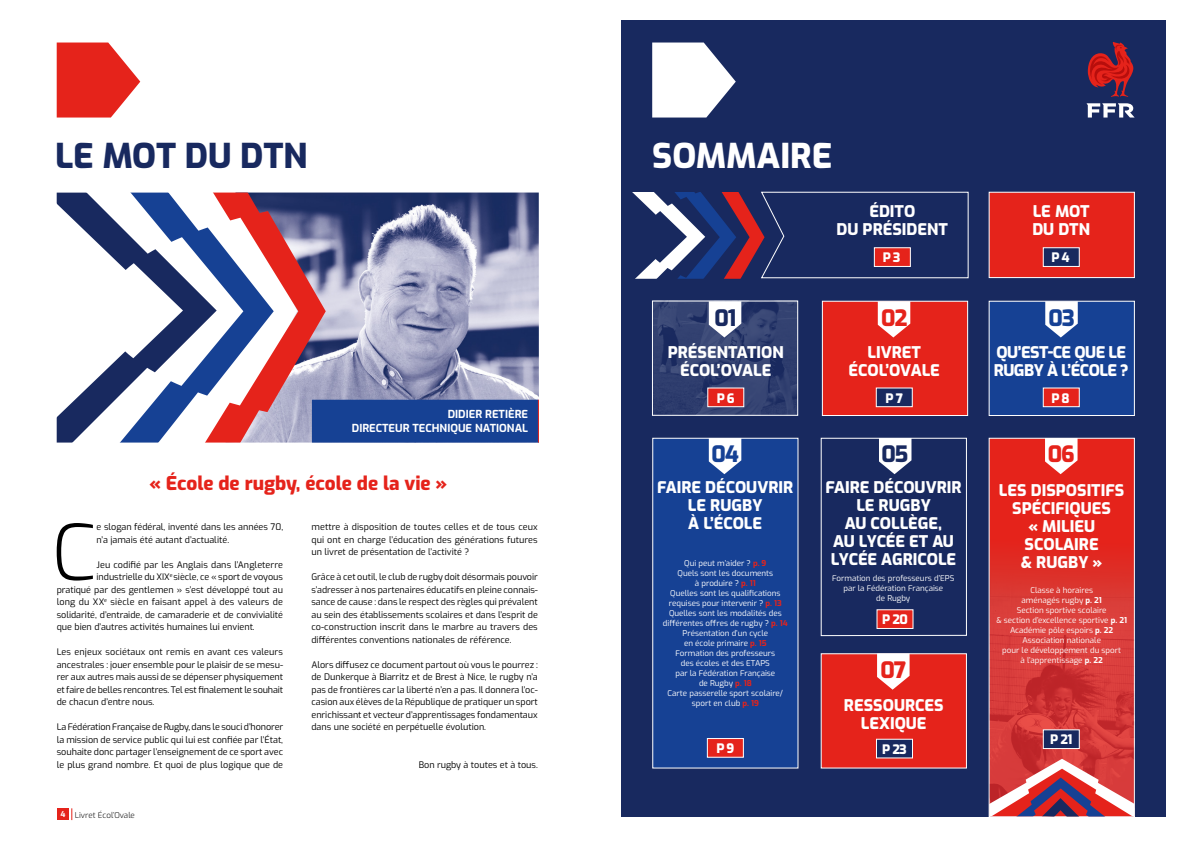
<style>
.page{position:relative;width:1191px;height:842px;background:#fff}
.page>*{position:absolute;margin:0;border:0;box-sizing:border-box;transform-origin:0 0}
.t1{font:300 77.1px "Exo";color:#000}
.t2{font:800 34px "Exo";color:#18295f}
.t3{font:800 34px "Exo";color:#fff}
.t4{font:800 22.4px "Exo";color:#e5231b}
.t5{font:800 22.4px "Exo";color:#18295f}
.t6{font:800 22.4px "Exo";color:#164194}
.t7{font:800 19px "Exo";color:#e5231b}
.t8{font:800 16px/18px "Exo";color:#fff;text-align:center}
.t9{font:800 16px/18px "Exo";letter-spacing:-.03em;color:#fff}
.t10{font:800 13px "Exo";color:#fff}
.t11{font:700 11px/14px "Exo";color:#fff;text-align:right}
.t12{font:9px/12.5px "Exo";color:#000;text-align:justify}
.t13{font:8px/10px "Exo";color:#fff;text-align:center}
.t14{font:300 8px "Exo";color:#000}
.s1{font-weight:700;color:#fff}
.s2{font-weight:700;color:#e5231b}
.s3{font-weight:700}
</style>
<div class="page">
<div style="left:620px;top:21px;width:545px;height:796px;background:#18295f"></div>
<img style="left:654px;top:303px;width:142px;height:111px">
<div style="left:822px;top:301px;width:146px;height:115px;background:#e5231b;border:1px solid #fff"></div>
<div style="left:821px;top:653px;width:145px;height:115px;background:#e5231b"></div>
<div style="left:652px;top:438px;width:146px;height:330px;background:#164194;border:1px solid #fff"></div>
<div style="left:989px;top:438px;width:145px;height:379px;background:#e5231b;border:1px solid #fff"></div>
<div style="left:989px;top:301px;width:145px;height:115px;background:#164194;border:1px solid #fff"></div>
<div style="left:989px;top:192px;width:145px;height:86px;background:#e5231b;border:1px solid #fff"></div>
<svg style="left:652px;top:43px;width:84px;height:75px"></svg>
<div style="left:821px;top:438px;width:145px;height:198px;border:1px solid #fff"></div>
<img style="left:989px;top:530px;width:145px;height:210px">
<svg style="left:57px;top:43px;width:83px;height:75px"></svg>
<svg style="left:1087px;top:42px;width:46px;height:55px"></svg>
<svg style="left:1086px;top:103px;width:48px;height:15px"></svg>
<div style="left:57px;top:808px;width:12px;height:12px;background:#e5231b"></div>
<svg style="left:72px;top:808px;width:1px;height:12px"></svg>
<svg style="left:57px;top:193px;width:171px;height:250px"></svg>
<svg style="left:228px;top:193px;width:311px;height:250px;background:#8981a3"></svg>
<hr style="left:538px;top:400px;width:1px;height:43px;background:#e5231b">
<svg style="left:877px;top:653px;width:32px;height:37px"></svg>
<div style="left:652px;top:301px;width:146px;height:115px;border:1px solid #fff"></div>
<svg style="left:709px;top:301px;width:32px;height:36px"></svg>
<div style="left:707px;top:388px;width:37px;height:19px;background:#e5231b;border:1px solid #fff"></div>
<svg style="left:877px;top:301px;width:33px;height:36px"></svg>
<div style="left:876px;top:388px;width:36px;height:19px;background:#18295f;border:1px solid #fff"></div>
<svg style="left:1045px;top:301px;width:32px;height:36px"></svg>
<div style="left:1043px;top:388px;width:36px;height:19px;background:#e5231b;border:1px solid #fff"></div>
<div style="left:1043px;top:247px;width:36px;height:20px;background:#18295f;border:1px solid #fff"></div>
<div style="left:707px;top:738px;width:36px;height:19px;background:#e5231b;border:1px solid #fff"></div>
<svg style="left:620px;top:192px;width:348px;height:87px"></svg>
<svg style="left:709px;top:438px;width:32px;height:36px"></svg>
<div style="left:876px;top:739px;width:36px;height:19px;background:#18295f;border:1px solid #fff"></div>
<svg style="left:879px;top:438px;width:32px;height:36px"></svg>
<div style="left:876px;top:609px;width:37px;height:20px;background:#e5231b;border:1px solid #fff"></div>
<svg style="left:1045px;top:438px;width:32px;height:36px"></svg>
<div style="left:1043px;top:729px;width:36px;height:20px;background:#18295f"></div>
<svg style="left:989px;top:740px;width:145px;height:76px"></svg>
<h2 class="t2" style="left:55px;top:131px;width:254px">LE MOT DU DTN</h2>
<h2 class="t3" style="left:652px;top:131px;width:181px">SOMMAIRE</h2>
<p class="t11" style="left:352px;top:406px;width:178px">DIDIER RETIÈRE<br>DIRECTEUR TECHNIQUE NATIONAL</p>
<h3 class="t7" style="left:149px;top:470px;width:300px">« École de rugby, école de la vie »</h3>
<h1 class="t1" style="left:52px;top:496px;width:46px">C</h1>
<p class="t12" style="left:96px;top:520px;width:188px">e slogan fédéral, inventé dans les années 70, n’a jamais été autant d’actualité.</p>
<p class="t12" style="left:96px;top:558px;width:188px">Jeu codifié par les Anglais dans l’Angleterre</p>
<p class="t12" style="left:96px;top:570px;width:188px">industrielle du XIX<sup>e</sup> siècle, ce « sport de voyous</p>
<p class="t12" style="left:57px;top:583px;width:228px">pratiqué par des gentlemen » s’est développé tout au</p>
<p class="t12" style="left:57px;top:595px;width:228px">long du XX<sup>e</sup> siècle en faisant appel à des valeurs de</p>
<p class="t12" style="left:57px;top:608px;width:228px">solidarité, d’entraide, de camaraderie et de convivialité</p>
<p class="t12" style="left:57px;top:620px;width:199px">que bien d’autres activités humaines lui envient.</p>
<p class="t12" style="left:57px;top:645px;width:228px">Les enjeux sociétaux ont remis en avant ces valeurs ancestrales : jouer ensemble pour le plaisir de se mesu&shy;rer aux autres mais aussi de se dépenser physiquement et faire de belles rencontres. Tel est finalement le souhait de chacun d’entre nous.</p>
<p class="t12" style="left:57px;top:720px;width:228px">La Fédération Française de Rugby, dans le souci d’honorer la mission de service public qui lui est confiée par l’État, souhaite donc partager l’enseignement de ce sport avec le plus grand nombre. Et quoi de plus logique que de</p>
<p class="t14" style="left:60px;top:809px;width:76px"><span class="s1">4</span> Livret Écol’Ovale</p>
<p class="t12" style="left:311px;top:520px;width:228px">mettre à disposition de toutes celles et de tous ceux qui ont en charge l’éducation des générations futures un livret de présentation de l’activité ?</p>
<p class="t12" style="left:311px;top:570px;width:228px">Grâce à cet outil, le club de rugby doit désormais pouvoir s’adresser à nos partenaires éducatifs en pleine connais&shy;sance de cause : dans le respect des règles qui prévalent au sein des établissements scolaires et dans l’esprit de co-construction inscrit dans le marbre au travers des différentes conventions nationales de référence.</p>
<p class="t12" style="left:311px;top:658px;width:228px">Alors diffusez ce document partout où vous le pourrez : de Dunkerque à Biarritz et de Brest à Nice, le rugby n’a pas de frontières car la liberté n’en a pas. Il donnera l’oc&shy;casion aux élèves de la République de pratiquer un sport enrichissant et vecteur d’apprentissages fondamentaux dans une société en perpétuelle évolution.</p>
<p class="t12" style="left:419px;top:758px;width:121px">Bon rugby à toutes et à tous.</p>
<h3 class="t8" style="left:836px;top:202px;width:113px">ÉDITO<br>DU PRÉSIDENT</h3>
<h3 class="t10" style="left:882px;top:248px;width:19px">P 3</h3>
<h3 class="t10" style="left:1051px;top:248px;width:20px">P 4</h3>
<h3 class="t8" style="left:1032px;top:202px;width:59px;text-align:left">LE MOT<br>DU DTN</h3>
<h3 class="t5" style="left:714px;top:301px;width:23px">01</h3>
<h3 class="t4" style="left:881px;top:301px;width:28px">02</h3>
<h3 class="t6" style="left:1048px;top:301px;width:28px">03</h3>
<h3 class="t8" style="left:667px;top:342px;width:118px">PRÉSENTATION<br>ÉCOL’OVALE</h3>
<h3 class="t8" style="left:848px;top:342px;width:93px">LIVRET<br>ÉCOL’OVALE</h3>
<h3 class="t9" style="left:993px;top:342px;width:136px">QU’EST-CE QUE LE<br>RUGBY À L’ÉCOLE ?</h3>
<h3 class="t10" style="left:717px;top:388px;width:19px">P 6</h3>
<h3 class="t10" style="left:885px;top:388px;width:19px">P 7</h3>
<h3 class="t10" style="left:1051px;top:388px;width:20px">P 8</h3>
<h3 class="t6" style="left:711px;top:438px;width:29px">04</h3>
<h3 class="t5" style="left:881px;top:438px;width:28px">05</h3>
<h3 class="t4" style="left:1047px;top:438px;width:28px">06</h3>
<h3 class="t8" style="left:657px;top:477px;width:138px">FAIRE DÉCOUVRIR<br>LE RUGBY<br>À L’ÉCOLE</h3>
<p class="t13" style="left:663px;top:557px;width:126px">Qui peut m’aider ? <span class="s2">p. 9<br></span>Quels sont les documents<br>à produire ? <span class="s2">p. 11<br></span>Quelles sont les qualifications requises pour intervenir ? <span class="s2">p. 13<br></span>Quelles sont les modalités des différentes offres de rugby ? <span class="s2">p. 14<br></span>Présentation d’un cycle<br>en école primaire <span class="s2">p. 15<br></span>Formation des professeurs<br>des écoles et des ETAPS<br>par la Fédération Française<br>de Rugby <span class="s2">p. 18<br></span>Carte passerelle sport scolaire/ sport en club <span class="s2">p. 19</span></p>
<h3 class="t8" style="left:825px;top:477px;width:138px">FAIRE DÉCOUVRIR<br>LE RUGBY<br>AU COLLÈGE,<br>AU LYCÉE ET AU<br>LYCÉE AGRICOLE</h3>
<p class="t13" style="left:832px;top:572px;width:124px">Formation des professeurs d’EPS par la Fédération Française<br>de Rugby</p>
<h3 class="t10" style="left:882px;top:610px;width:27px">P 20</h3>
<h3 class="t4" style="left:880px;top:654px;width:27px">07</h3>
<h3 class="t8" style="left:844px;top:695px;width:101px">RESSOURCES<br>LEXIQUE</h3>
<h3 class="t8" style="left:999px;top:480px;width:127px">LES DISPOSITIFS<br>SPÉCIFIQUES<br>« MILIEU<br>SCOLAIRE<br>&amp; RUGBY »</h3>
<p class="t13" style="left:996px;top:584px;width:132px">Classe à horaires<br>aménagés rugby <span class="s3">p. 21<br></span>Section sportive scolaire<br>&amp; section d’excellence sportive <span class="s3">p. 21<br></span>Académie pôle espoirs <span class="s3">p. 22<br></span>Association nationale<br>pour le développement du sport<br>à l’apprentissage <span class="s3">p. 22</span></p>
<h3 class="t10" style="left:716px;top:739px;width:19px">P 9</h3>
<h3 class="t10" style="left:882px;top:740px;width:26px">P 23</h3>
<h3 class="t10" style="left:1050px;top:730px;width:23px">P 21</h3>
</div>
